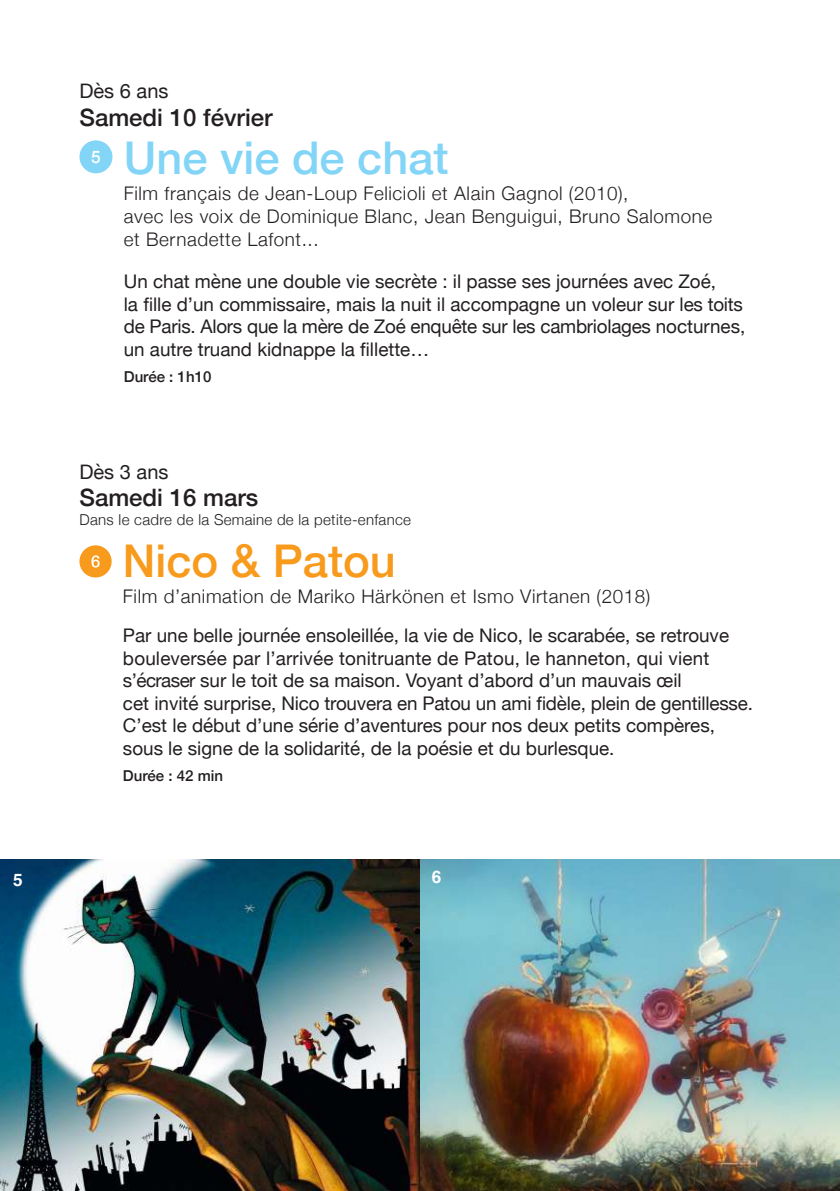
<style>
.page{position:relative;width:840px;height:1191px;background:#fff}
.page>*{position:absolute;margin:0;border:0;box-sizing:border-box;transform-origin:0 0}
.t1{font:500 45.2px "Helvetica Neue";color:#82d5f7}
.t2{font:500 45.2px "Helvetica Neue";color:#f89a1c}
.t3{font:500 24px "Helvetica Neue";color:#231f20}
.t4{font:20px "Helvetica Neue";color:#231f20}
.t5{font:18.8px/22.6px "Helvetica Neue";color:#231f20}
.t6{font:300 18.8px/22.6px "Helvetica Neue";letter-spacing:.03em;color:#231f20}
.t7{font:700 17.2px "Helvetica";color:#fff}
.t8{font:500 17.2px "Helvetica Neue";color:#fff}
.t9{font:300 15px "Helvetica Neue";letter-spacing:.02em;color:#231f20}
.t10{font:500 15px "Helvetica Neue";color:#231f20}
</style>
<div class="page">
<img style="left:0;top:859px;width:420px;height:332px">
<img style="left:420px;top:859px;width:419px;height:332px">
<div style="left:79px;top:140px;width:33px;height:33px;background:#82d5f7;border-radius:50%"></div>
<div style="left:79px;top:545px;width:33px;height:32px;background:#f89a1c;border-radius:50%"></div>
<svg style="left:91px;top:555px;width:9px;height:12px"></svg>
<p class="t4" style="left:79px;top:77px;width:90px">Dès 6 ans</p>
<p class="t3" style="left:79px;top:98px;width:194px">Samedi 10 février</p>
<h1 class="t1" style="left:124px;top:122px;width:326px">Une vie de chat</h1>
<p class="t6" style="left:124px;top:181px;width:589px">Film français de Jean-Loup Felicioli et Alain Gagnol (2010),<br>avec les voix de Dominique Blanc, Jean Benguigui, Bruno Salomone et Bernadette Lafont...</p>
<p class="t5" style="left:124px;top:271px;width:622px">Un chat mène une double vie secrète : il passe ses journées avec Zoé,<br>la fille d’un commissaire, mais la nuit il accompagne un voleur sur les toits de Paris. Alors que la mère de Zoé enquête sur les cambriolages nocturnes, un autre truand kidnappe la fillette…</p>
<p class="t10" style="left:124px;top:364px;width:89px">Durée : 1h10</p>
<p class="t8" style="left:91px;top:143px;width:11px">5</p>
<p class="t4" style="left:79px;top:457px;width:90px">Dès 3 ans</p>
<p class="t3" style="left:79px;top:478px;width:180px">Samedi 16 mars</p>
<p class="t9" style="left:79px;top:508px;width:333px">Dans le cadre de la Semaine de la petite-enfance</p>
<h1 class="t2" style="left:123px;top:524px;width:274px">Nico &amp; Patou</h1>
<p class="t6" style="left:123px;top:584px;width:528px">Film d’animation de Mariko Härkönen et Ismo Virtanen (2018)</p>
<p class="t5" style="left:123px;top:625px;width:631px">Par une belle journée ensoleillée, la vie de Nico, le scarabée, se retrouve bouleversée par l’arrivée tonitruante de Patou, le hanneton, qui vient s’écraser sur le toit de sa maison. Voyant d’abord d’un mauvais œil<br>cet invité surprise, Nico trouvera en Patou un ami fidèle, plein de gentillesse.<br>C’est le début d’une série d’aventures pour nos deux petits compères, sous le signe de la solidarité, de la poésie et du burlesque.</p>
<p class="t10" style="left:123px;top:763px;width:102px">Durée : 42 min</p>
<p class="t7" style="left:13px;top:869px;width:11px">5</p>
<p class="t7" style="left:431px;top:866px;width:11px">6</p>
</div>
